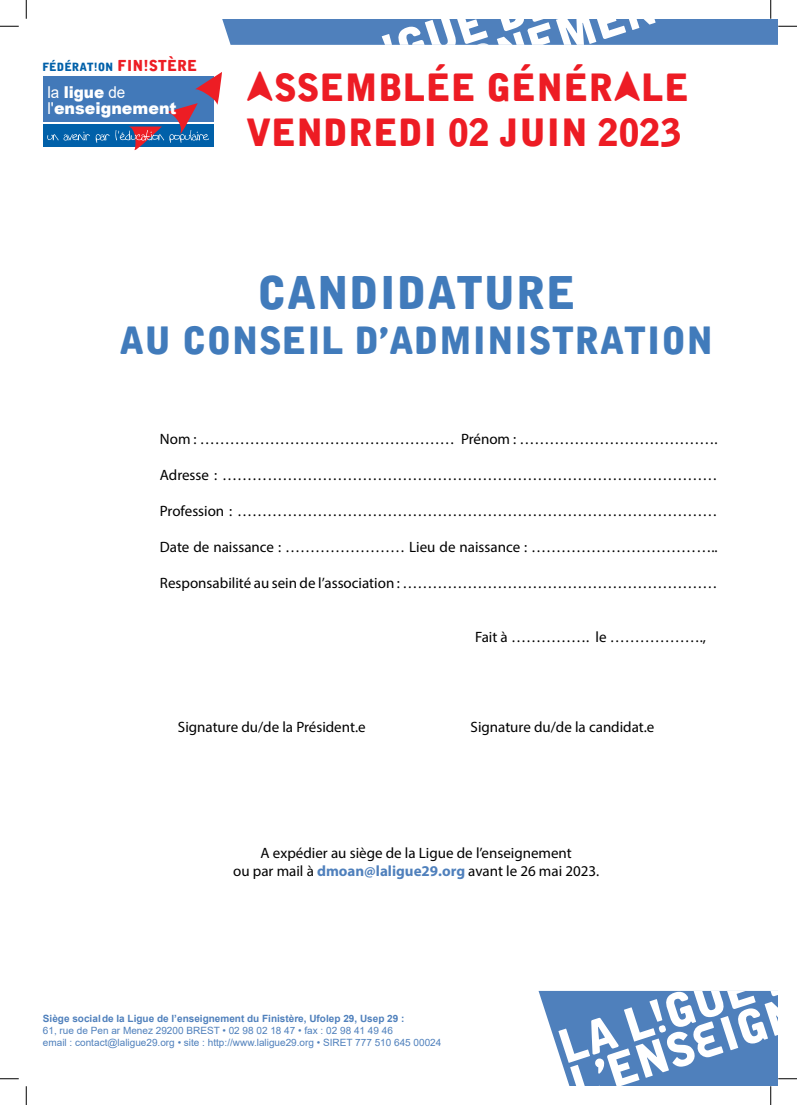
<style>
.page{position:relative;width:797px;height:1105px;background:#fff}
.page>*{position:absolute;margin:0;border:0;box-sizing:border-box;transform-origin:0 0}
.t1{font:45px "Alpha Ligue";color:#417bbb}
.t2{font:37.5px/45px "Alpha Ligue";color:#ed1c24}
.t3{font:37.5px "Alpha Ligue";color:#417bbb}
.t4{font:900 16.38px/16.4px "Arial";color:#fff;scale:.93 1}
.t5{font:15px/18px "Myriad Pro";color:#000;text-align:center}
.t6{font:11.38px "Alpha Ligue";color:#0060a9}
.t7{font:10px/12px "Arial";color:#4f80bc}
.t8{font:700 10px "Arial";color:#4f80bc}
.s1{font-size:15.12px;color:#ed1d24}
.s2{font-weight:400}
.s3{font-weight:700;color:#4f80bc}
</style>
<div class="page">
<div style="left:43px;top:124px;width:171px;height:22px;background:#0060a9"></div>
<div style="left:43px;top:77px;width:171px;height:45px;background:#4279b9"></div>
<svg style="left:47px;top:132px;width:43px;height:9px"></svg>
<svg style="left:96px;top:72px;width:126px;height:79px"></svg>
<svg style="left:0;top:25px;width:19px;height:2px"></svg>
<svg style="left:0;top:1078px;width:19px;height:1px"></svg>
<svg style="left:25px;top:0;width:2px;height:19px"></svg>
<svg style="left:25px;top:1086px;width:2px;height:19px"></svg>
<svg style="left:222px;top:0;width:575px;height:45px"></svg>
<svg style="left:538px;top:991px;width:259px;height:114px"></svg>
<p class="t6" style="left:42px;top:60px;width:156px">FÉDÉRATION <span class="s1">FINISTÈRE</span></p>
<p class="t4" style="left:47px;top:83px;width:140px"><span class="s2">la</span> ligue <span class="s2">de l'</span>enseignement</p>
<h2 class="t2" style="left:246px;top:64px;width:444px">ASSEMBLÉE GÉNÉRALE<br>VENDREDI 02 JUIN 2023</h2>
<h1 class="t1" style="left:256px;top:265px;width:321px">CANDIDATURE</h1>
<h2 class="t3" style="left:119px;top:317px;width:595px">AU CONSEIL D’ADMINISTRATION</h2>
<p class="t5" style="left:160px;top:430px;width:559px">Nom : …………………………………………… Prénom : ………………………………….</p>
<p class="t5" style="left:160px;top:466px;width:559px">Adresse : ………………………………………………………………………………………</p>
<p class="t5" style="left:160px;top:502px;width:559px">Profession : ……………………………………………………………………………………</p>
<p class="t5" style="left:160px;top:538px;width:559px">Date de naissance : …………………… Lieu de naissance : ………………………………..</p>
<p class="t5" style="left:160px;top:574px;width:559px">Responsabilité au sein de l’association : ………………………………………………………</p>
<p class="t5" style="left:475px;top:628px;width:232px">Fait à ……………. le ……………….,</p>
<p class="t5" style="left:178px;top:718px;width:189px">Signature du/de la Président.e</p>
<p class="t5" style="left:470px;top:718px;width:185px">Signature du/de la candidat.e</p>
<p class="t5" style="left:233px;top:844px;width:367px">A expédier au siège de la Ligue de l’enseignement<br>ou par mail à <span class="s3">dmoan@laligue29.org</span> avant le 26 mai 2023.</p>
<p class="t8" style="left:43px;top:1011px;width:363px">Siège socialde la Ligue de l’enseignement du Finistère, Ufolep 29, Usep 29 :</p>
<p class="t7" style="left:43px;top:1024px;width:400px">61, rue de Pen ar Menez 29200 BREST • 02 98 02 18 47 • fax : 02 98 41 49 46<br>email : contact@laligue29.org • site : http://www.laligue29.org • SIRET 777 510 645 00024</p>
</div>
